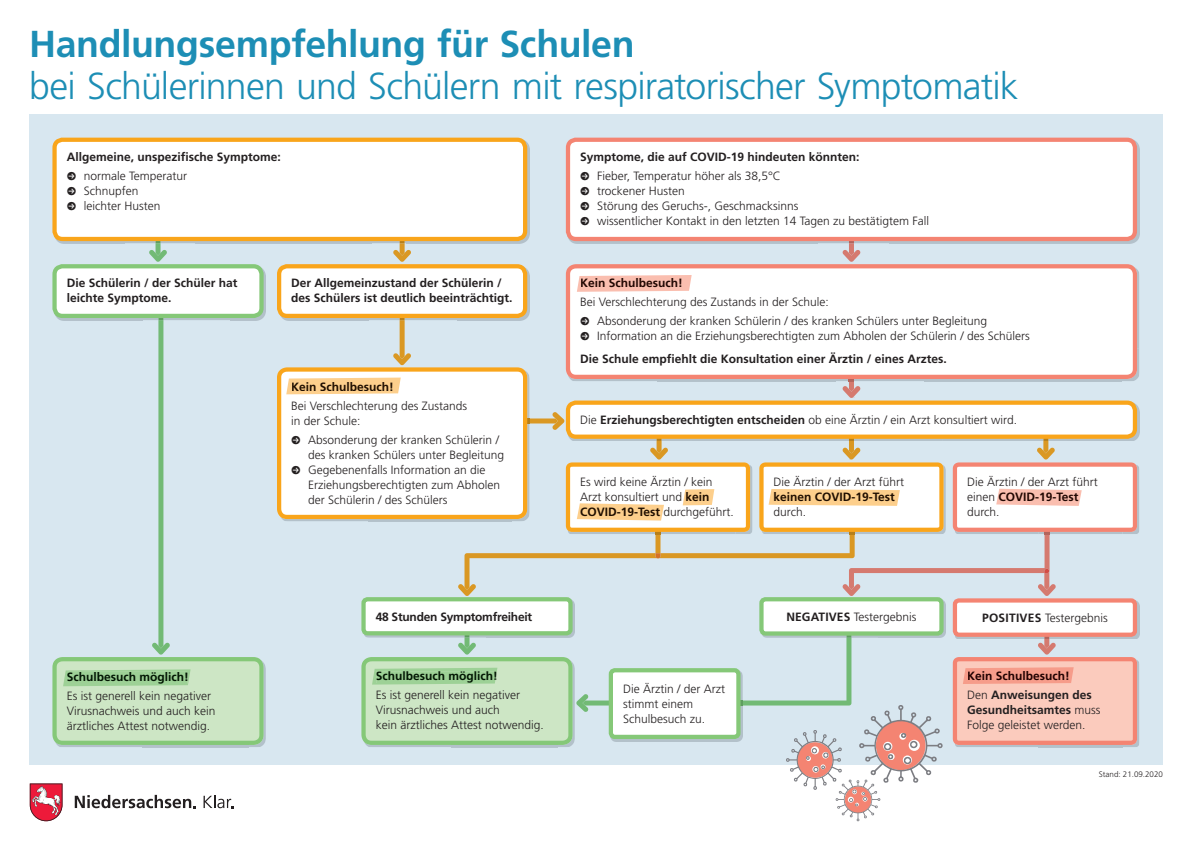
<style>
.page{position:relative;width:1192px;height:842px;background:#fff}
.page>*{position:absolute;margin:0;border:0;box-sizing:border-box;transform-origin:0 0}
.t1{font:300 37.5px "Frutiger";letter-spacing:-.02em;color:#1d8eb5}
.t2{font:700 37.5px "Frutiger";letter-spacing:-.01em;color:#1d8eb5}
.t3{font:300 12px/15px "Frutiger";color:#231f20}
.t4{font:700 12px/15px "Frutiger";color:#231f20}
.t5{font:700 12px "Frutiger";color:#1f0e00}
.t6{font:700 12px "Frutiger";letter-spacing:-.02em;color:#231f20}
.t7{font:700 12px "Frutiger";color:#210702}
.t8{font:700 12px "Frutiger";color:#200000}
.t9{font:300 8px "Frutiger";color:#231f20}
.s1{font-weight:300}
.s2{font-weight:700}
.s3{font-weight:700;color:#1f0e00}
</style>
<div class="page">
<div style="left:29px;top:114px;width:1134px;height:650px;background:#d8e7f0"></div>
<img style="left:569px;top:141px;width:570px;height:102px">
<svg style="left:842px;top:241px;width:19px;height:21px"></svg>
<div style="left:568px;top:140px;width:567px;height:99px;background:#fff;border-radius:8px"></div>
<div style="left:566px;top:138px;width:571px;height:103px;border:4px solid #f48472;border-radius:8px"></div>
<img style="left:56px;top:141px;width:473px;height:102px">
<svg style="left:393px;top:241px;width:18px;height:21px"></svg>
<svg style="left:149px;top:241px;width:18px;height:21px"></svg>
<div style="left:55px;top:140px;width:470px;height:99px;background:#fff;border-radius:8px"></div>
<div style="left:52px;top:138px;width:475px;height:103px;border:4px solid #f9a51b;border-radius:8px"></div>
<img style="left:1137px;top:269px;width:2px;height:79px">
<svg style="left:566px;top:264px;width:571px;height:56px;background:#fdf3f1"></svg>
<img style="left:56px;top:271px;width:210px;height:49px">
<div style="left:55px;top:266px;width:207px;height:50px;background:#fff;border-radius:8px"></div>
<div style="left:52px;top:264px;width:212px;height:54px;border:4px solid #85c878;border-radius:8px"></div>
<img style="left:281px;top:268px;width:248px;height:52px">
<div style="left:279px;top:266px;width:246px;height:50px;background:#fff;border-radius:8px"></div>
<div style="left:277px;top:264px;width:250px;height:54px;border:4px solid #f9a51b;border-radius:8px"></div>
<img style="left:1137px;top:465px;width:2px;height:69px">
<svg style="left:577px;top:275px;width:115px;height:17px"></svg>
<div style="left:581px;top:278px;width:102px;height:10px;background:#fabeaf"></div>
<img style="left:264px;top:664px;width:2px;height:80px">
<svg style="left:52px;top:320px;width:212px;height:427px"></svg>
<div style="left:67px;top:672px;width:120px;height:11px;background:#9dd196"></div>
<img style="left:1123px;top:660px;width:16px;height:87px">
<img style="left:955px;top:745px;width:84px;height:2px">
<svg style="left:953px;top:635px;width:184px;height:110px"></svg>
<div style="left:955px;top:600px;width:180px;height:35px;background:#fff;border-radius:4px"></div>
<div style="left:953px;top:598px;width:184px;height:39px;border:4px solid #f48472;border-radius:4px"></div>
<div style="left:761px;top:599px;width:180px;height:34px;background:#fff;border-radius:4px"></div>
<div style="left:759px;top:597px;width:185px;height:39px;border:4px solid #85c878;border-radius:4px"></div>
<div style="left:364px;top:599px;width:206px;height:34px;background:#fff;border-radius:4px"></div>
<div style="left:361px;top:597px;width:212px;height:38px;border:4px solid #85c878;border-radius:4px"></div>
<svg style="left:277px;top:320px;width:860px;height:276px"></svg>
<div style="left:686px;top:492px;width:23px;height:9px;background:#fdcf8c"></div>
<svg style="left:361px;top:627px;width:582px;height:194px"></svg>
<img style="left:611px;top:700px;width:132px;height:41px">
<div style="left:611px;top:670px;width:127px;height:67px;background:#fff;border-radius:4px"></div>
<div style="left:609px;top:668px;width:132px;height:71px;border:4px solid #85c878;border-radius:4px"></div>
<svg style="left:30px;top:783px;width:33px;height:38px"></svg>
<svg style="left:75px;top:795px;width:121px;height:13px"></svg>
<svg style="left:204px;top:795px;width:30px;height:13px"></svg>
<h1 class="t2" style="left:29px;top:22px;width:607px">Handlungsempfehlung für Schulen</h1>
<h1 class="t1" style="left:29px;top:65px;width:991px">bei Schülerinnen und Schülern mit respiratorischer Symptomatik</h1>
<p class="t4" style="left:67px;top:147px;width:216px;line-height:19px">Allgemeine, unspezifische Symptome: ⮊ <span class="s1">normale Temperatur</span></p>
<p class="t3" style="left:67px;top:183px;width:95px">⮊ Schnupfen<br>⮊ leichter Husten</p>
<p class="t4" style="left:67px;top:276px;width:172px">Die Schülerin / der Schüler hat leichte Symptome.</p>
<p class="t4" style="left:291px;top:276px;width:223px">Der Allgemeinzustand der Schülerin / des Schülers ist deutlich beeinträchtigt.</p>
<p class="t5" style="left:291px;top:379px;width:104px">Kein Schulbesuch!</p>
<p class="t3" style="left:291px;top:398px;width:178px">Bei Verschlechterung des Zustands in der Schule:</p>
<p class="t3" style="left:291px;top:432px;width:209px">⮊ Absonderung der kranken Schülerin /</p>
<p class="t3" style="left:308px;top:447px;width:198px">des kranken Schülers unter Begleitung</p>
<p class="t3" style="left:291px;top:462px;width:196px">⮊ Gegebenenfalls Information an die</p>
<p class="t3" style="left:308px;top:477px;width:193px">Erziehungsberechtigten zum Abholen</p>
<p class="t3" style="left:308px;top:492px;width:141px">der Schülerin / des Schülers</p>
<p class="t4" style="left:67px;top:669px;width:123px">Schulbesuch möglich!</p>
<p class="t3" style="left:67px;top:688px;width:150px">Es ist generell kein negativer<br>Virusnachweis und auch kein ärztliches Attest notwendig.</p>
<p class="t6" style="left:376px;top:609px;width:158px">48 Stunden Symptomfreiheit</p>
<p class="t4" style="left:376px;top:669px;width:123px">Schulbesuch möglich!</p>
<p class="t3" style="left:376px;top:688px;width:170px">Es ist generell kein negativer<br>Virusnachweis und auch<br>kein ärztliches Attest notwendig.</p>
<p class="t4" style="left:580px;top:147px;width:281px;line-height:19px">Symptome, die auf COVID-19 hindeuten könnten: ⮊ <span class="s1">Fieber, Temperatur höher als 38,5°C</span></p>
<p class="t3" style="left:580px;top:183px;width:351px">⮊ trockener Husten<br>⮊ Störung des Geruchs-, Geschmacksinns<br>⮊ wissentlicher Kontakt in den letzten 14 Tagen zu bestätigtem Fall</p>
<p class="t7" style="left:580px;top:276px;width:104px">Kein Schulbesuch!</p>
<p class="t3" style="left:580px;top:293px;width:409px;line-height:19px">Bei Verschlechterung des Zustands in der Schule:<br>⮊ Absonderung der kranken Schülerin / des kranken Schülers unter Begleitung</p>
<p class="t3" style="left:580px;top:325px;width:451px;line-height:23px">⮊ Information an die Erziehungsberechtigten zum Abholen der Schülerin / des Schülers<br><span class="s2">Die Schule empfiehlt die Konsultation einer Ärztin / eines Arztes.</span></p>
<p class="t3" style="left:580px;top:413px;width:438px">Die <span class="s2">Erziehungsberechtigten entscheiden</span> ob eine Ärztin / ein Arzt konsultiert wird.</p>
<p class="t3" style="left:580px;top:474px;width:155px">Es wird keine Ärztin / kein<br>Arzt konsultiert und <span class="s3">kein<br>COVID-19-Test</span> durchgeführt.</p>
<p class="t3" style="left:967px;top:474px;width:132px">Die Ärztin / der Arzt führt einen <span class="s2">COVID-19-Test </span>durch.</p>
<p class="t3" style="left:774px;top:474px;width:132px">Die Ärztin / der Arzt führt</p>
<p class="t3" style="left:774px;top:504px;width:34px">durch.</p>
<p class="t5" style="left:774px;top:489px;width:123px">keinen COVID-19-Test</p>
<p class="t3" style="left:786px;top:609px;width:132px"><span class="s2">NEGATIVES</span> Testergebnis</p>
<p class="t3" style="left:982px;top:611px;width:127px"><span class="s2">POSITIVES</span> Testergebnis</p>
<p class="t3" style="left:623px;top:682px;width:104px">Die Ärztin / der Arzt stimmt einem<br>Schulbesuch zu.</p>
<p class="t8" style="left:967px;top:669px;width:104px">Kein Schulbesuch!</p>
<p class="t4" style="left:967px;top:688px;width:135px"><span class="s1">Den</span> Anweisungen des<br>Gesundheitsamtes <span class="s1">muss<br>Folge geleistet werden.</span></p>
<p class="t9" style="left:1099px;top:770px;width:66px">Stand: 21.09.2020</p>
</div>
